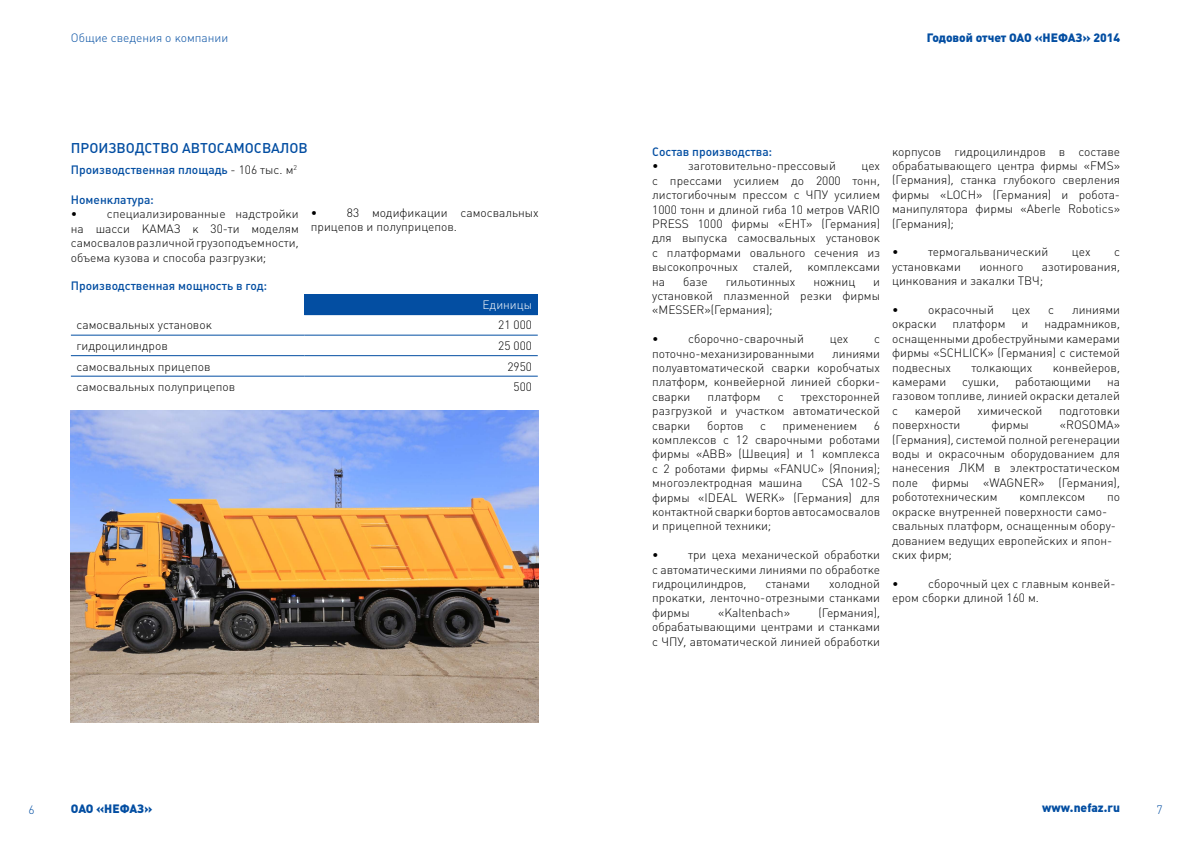
<style>
.page{position:relative;width:1191px;height:842px;background:#fff}
.page>*{position:absolute;margin:0;border:0;box-sizing:border-box;transform-origin:0 0}
.t1{font:500 14px "Plumb";color:#034ea2}
.t2{font:300 12px/14.4px "Plumb";color:#000;text-align:justify}
.t3{font:500 12px "Plumb";color:#034ea2}
.t4{font:900 12px "Plumb";color:#034ea2}
.t5{font:300 12px "Plumb";color:#034ea2}
.t6{font:300 12px "Plumb";color:#fff}
.s1{font-weight:300;color:#000}
</style>
<div class="page">
<div style="left:304px;top:294px;width:234px;height:21px;background:#034ea2"></div>
<hr style="left:71px;top:335px;width:233px;height:1px;background:#034ea2">
<hr style="left:304px;top:335px;width:234px;height:1px;background:#034ea2">
<hr style="left:71px;top:355px;width:233px;height:1px;background:#034ea2">
<hr style="left:304px;top:355px;width:234px;height:1px;background:#034ea2">
<hr style="left:71px;top:376px;width:233px;height:1px;background:#034ea2">
<hr style="left:304px;top:376px;width:234px;height:1px;background:#034ea2">
<img style="left:71px;top:410px;width:468px;height:313px">
<p class="t5" style="left:71px;top:31px;width:159px">Общие сведения о компании</p>
<p class="t1" style="left:71px;top:140px;width:20px">Произ</p>
<p class="t1" style="left:117px;top:140px;width:19px">водс</p>
<p class="t1" style="left:153px;top:140px;width:65px">тво автосамос</p>
<p class="t1" style="left:262px;top:140px;width:47px">валов</p>
<p class="t3" style="left:71px;top:163px;width:228px">Производственная площадь <span class="s1">- 106 тыс. м</span><sup>2</sup></p>
<p class="t3" style="left:71px;top:193px;width:84px">Номенклатура:</p>
<p class="t2" style="left:71px;top:207px;width:8px">•</p>
<p class="t2" style="left:311px;top:205px;width:229px;text-indent:36px">83 модификации самосвальных прицепов и полуприцепов.</p>
<p class="t2" style="left:71px;top:207px;width:229px;text-indent:36px">специализированные надстройки на шасси КАМАЗ к 30-ти моделям самосвалов различной грузоподъемности, объема кузова и способа разгрузки;</p>
<p class="t2" style="left:311px;top:205px;width:8px">•</p>
<p class="t3" style="left:71px;top:279px;width:197px">Производственная мощность в год:</p>
<p class="t6" style="left:482px;top:298px;width:51px">Единицы</p>
<p class="t2" style="left:77px;top:318px;width:137px">самосвальных установок</p>
<p class="t2" style="left:498px;top:318px;width:35px">21 000</p>
<p class="t2" style="left:77px;top:339px;width:93px">гидроцилиндров</p>
<p class="t2" style="left:498px;top:339px;width:35px">25 000</p>
<p class="t2" style="left:77px;top:359px;width:135px">самосвальных прицепов</p>
<p class="t2" style="left:507px;top:359px;width:26px">2950</p>
<p class="t2" style="left:77px;top:380px;width:160px">самосвальных полуприцепов</p>
<p class="t2" style="left:513px;top:380px;width:20px">500</p>
<p class="t4" style="left:926px;top:31px;width:195px">Годовой отчет ОАО «НЕФАЗ» 2014</p>
<p class="t3" style="left:652px;top:145px;width:121px">Состав производства:</p>
<p class="t2" style="left:652px;top:159px;width:8px">•</p>
<p class="t2" style="left:688px;top:159px;width:149px">заготовительно-прессовый</p>
<p class="t2" style="left:652px;top:159px;width:229px;text-indent:209px">цех с прессами усилием до 2000 тонн, листогибочным прессом с ЧПУ усилием 1000 тонн и длиной гиба 10 метров VARIO PRESS 1000 фирмы «ЕНТ» (Германия) для выпуска самосвальных установок с платформами овального сечения из высокопрочных сталей, комплексами на</p>
<p class="t2" style="left:683px;top:274px;width:26px">базе</p>
<p class="t2" style="left:725px;top:274px;width:71px">гильотинных</p>
<p class="t2" style="left:813px;top:274px;width:43px">ножниц</p>
<p class="t2" style="left:652px;top:274px;width:229px;text-indent:221px">и установкой плазменной резки фирмы «MESSER»(Германия);</p>
<p class="t2" style="left:652px;top:332px;width:8px">•</p>
<p class="t2" style="left:688px;top:332px;width:117px">сборочно-сварочный</p>
<p class="t2" style="left:829px;top:332px;width:20px">цех</p>
<p class="t2" style="left:874px;top:332px;width:7px">с</p>
<p class="t2" style="left:652px;top:346px;width:164px">поточно-механизированными</p>
<p class="t2" style="left:652px;top:346px;width:229px;text-indent:180px">линиями полуавтоматической сварки коробчатых платформ, конвейерной линией сборки&shy;сварки</p>
<p class="t2" style="left:707px;top:389px;width:54px">платформ</p>
<p class="t2" style="left:777px;top:389px;width:7px">с</p>
<p class="t2" style="left:652px;top:389px;width:229px;text-indent:149px">трехсторонней разгрузкой и участком автоматической сварки</p>
<p class="t2" style="left:707px;top:418px;width:38px">бортов</p>
<p class="t2" style="left:760px;top:418px;width:7px">с</p>
<p class="t2" style="left:782px;top:418px;width:76px">применением</p>
<p class="t2" style="left:652px;top:418px;width:229px;text-indent:222px">6 комплексов с 12 сварочными роботами фирмы «АВВ» (Швеция) и 1 комплекса с 2 роботами фирмы «FANUC» (Япония); многоэлектродная машина</p>
<p class="t2" style="left:652px;top:476px;width:229px;text-indent:169px">CSA 102-S фирмы «IDEAL WERK» (Германия) для контактной сварки бортов автосамосвалов и прицепной техники;</p>
<p class="t2" style="left:652px;top:548px;width:8px">•</p>
<p class="t2" style="left:652px;top:548px;width:229px;text-indent:36px">три цеха механической обработки с автоматическими линиями по обработке гидроцилиндров,</p>
<p class="t2" style="left:652px;top:577px;width:229px;text-indent:177px">холодной прокатки, ленточно-отрезными станками фирмы</p>
<p class="t2" style="left:765px;top:577px;width:46px">станами</p>
<p class="t2" style="left:652px;top:605px;width:229px;text-indent:166px">(Германия), обрабатывающими центрами и станками с ЧПУ, автоматической линией обработки</p>
<p class="t2" style="left:718px;top:605px;width:73px">«Kaltenbach»</p>
<p class="t2" style="left:892px;top:144px;width:229px">корпусов гидроцилиндров в составе обрабатывающего центра фирмы «FMS» (Германия), станка глубокого сверления фирмы «LOCH» (Германия) и робота&shy;манипулятора фирмы «Aberle Robotics» (Германия);</p>
<p class="t2" style="left:892px;top:245px;width:8px">•</p>
<p class="t2" style="left:928px;top:245px;width:122px">термогальванический</p>
<p class="t2" style="left:1072px;top:245px;width:20px">цех</p>
<p class="t2" style="left:1114px;top:245px;width:7px">с</p>
<p class="t2" style="left:892px;top:259px;width:70px">установками</p>
<p class="t2" style="left:979px;top:259px;width:45px">ионного</p>
<p class="t2" style="left:892px;top:259px;width:229px;text-indent:150px">азотирования, цинкования и закалки ТВЧ;</p>
<p class="t2" style="left:892px;top:303px;width:8px">•</p>
<p class="t2" style="left:928px;top:303px;width:67px">окрасочный</p>
<p class="t2" style="left:1011px;top:303px;width:20px">цех</p>
<p class="t2" style="left:1048px;top:303px;width:7px">с</p>
<p class="t2" style="left:1072px;top:303px;width:50px">линиями</p>
<p class="t2" style="left:892px;top:317px;width:46px">окраски</p>
<p class="t2" style="left:952px;top:317px;width:54px">платформ</p>
<p class="t2" style="left:1021px;top:317px;width:8px">и</p>
<p class="t2" style="left:892px;top:317px;width:229px;text-indent:152px">надрамников, оснащенными дробеструйными камерами фирмы «SCHLICK» (Германия) с системой подвесных</p>
<p class="t2" style="left:971px;top:360px;width:62px">толкающих</p>
<p class="t2" style="left:1052px;top:360px;width:69px">конвейеров,</p>
<p class="t2" style="left:892px;top:375px;width:56px">камерами</p>
<p class="t2" style="left:962px;top:375px;width:38px">сушки,</p>
<p class="t2" style="left:1015px;top:375px;width:77px">работающими</p>
<p class="t2" style="left:892px;top:375px;width:229px;text-indent:215px">на газовом топливе, линией окраски деталей с</p>
<p class="t2" style="left:914px;top:403px;width:48px">камерой</p>
<p class="t2" style="left:977px;top:403px;width:66px">химической</p>
<p class="t2" style="left:1059px;top:403px;width:62px">подготовки</p>
<p class="t2" style="left:892px;top:418px;width:70px">поверхности</p>
<p class="t2" style="left:991px;top:418px;width:39px">фирмы</p>
<p class="t2" style="left:892px;top:418px;width:229px;text-indent:168px">«ROSOMA» (Германия), системой полной регенерации воды и окрасочным оборудованием для нанесения ЛКМ в электростатическом поле фирмы «WAGNER» (Германия), робототехническим</p>
<p class="t2" style="left:892px;top:490px;width:229px;text-align:left;text-indent:215px">по окраске внутренней поверхности само&shy;свальных платформ, оснащенным обору&shy;дованием ведущих европейских и япон&shy;ских фирм;</p>
<p class="t2" style="left:892px;top:576px;width:8px">•</p>
<p class="t2" style="left:1019px;top:490px;width:67px">комплексом</p>
<p class="t2" style="left:892px;top:576px;width:225px;text-indent:36px">сборочный цех с главным конвей&shy;ером сборки длиной 160 м.</p>
<p class="t4" style="left:71px;top:802px;width:83px">ОАО «НЕФАЗ»</p>
<p class="t4" style="left:1042px;top:801px;width:79px">www.nefaz.ru</p>
<p class="t5" style="left:28px;top:802px;width:8px">6</p>
<p class="t5" style="left:1156px;top:802px;width:8px">7</p>
</div>
